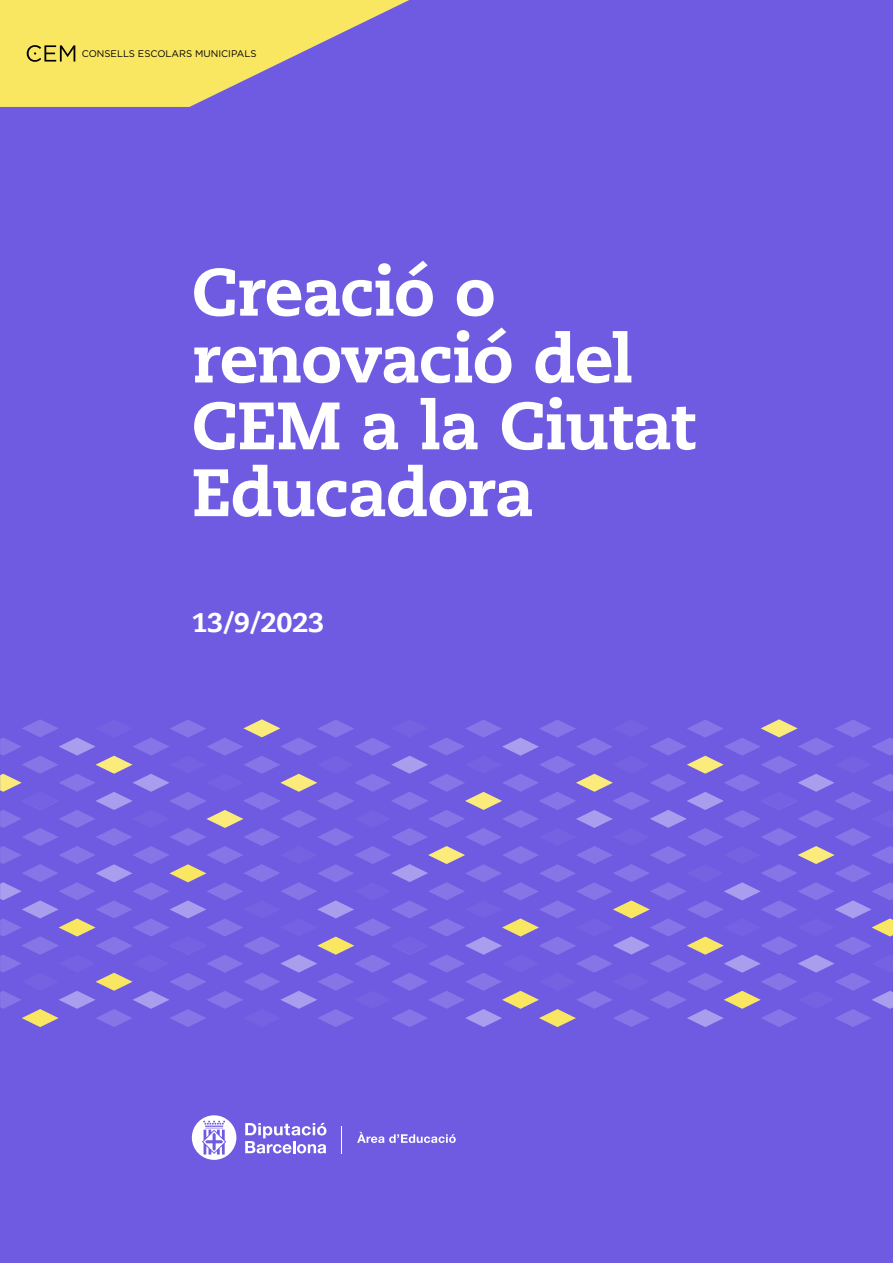
<style>
.page{position:relative;width:893px;height:1263px;background:#6f5be2}
.page>*{position:absolute;margin:0;border:0;box-sizing:border-box;transform-origin:0 0}
.t1{font:800 66.75px/66.8px "Caecilia";letter-spacing:-.015em;color:#fff}
.t2{font:800 27px "Caecilia";letter-spacing:-.005em;color:#fff}
.t3{font:9.6px "Gotham";color:#000}
</style>
<div class="page">
<svg style="left:0;top:719px;width:893px;height:308px"></svg>
<svg style="left:245px;top:1123px;width:81px;height:30px"></svg>
<svg style="left:341px;top:1126px;width:1px;height:27px"></svg>
<svg style="left:192px;top:1115px;width:44px;height:45px"></svg>
<svg style="left:357px;top:1132px;width:99px;height:11px"></svg>
<svg style="left:0;top:0;width:409px;height:107px"></svg>
<p class="t3" style="left:82px;top:48px;width:176px">CONSELLS ESCOLARS MUNICIPALS</p>
<p class="t1" style="left:192px;top:259px;width:504px">Creació o renovació del<br>CEM a la Ciutat<br>Educadora</p>
<p class="t2" style="left:192px;top:606px;width:134px">13/9/2023</p>
</div>
